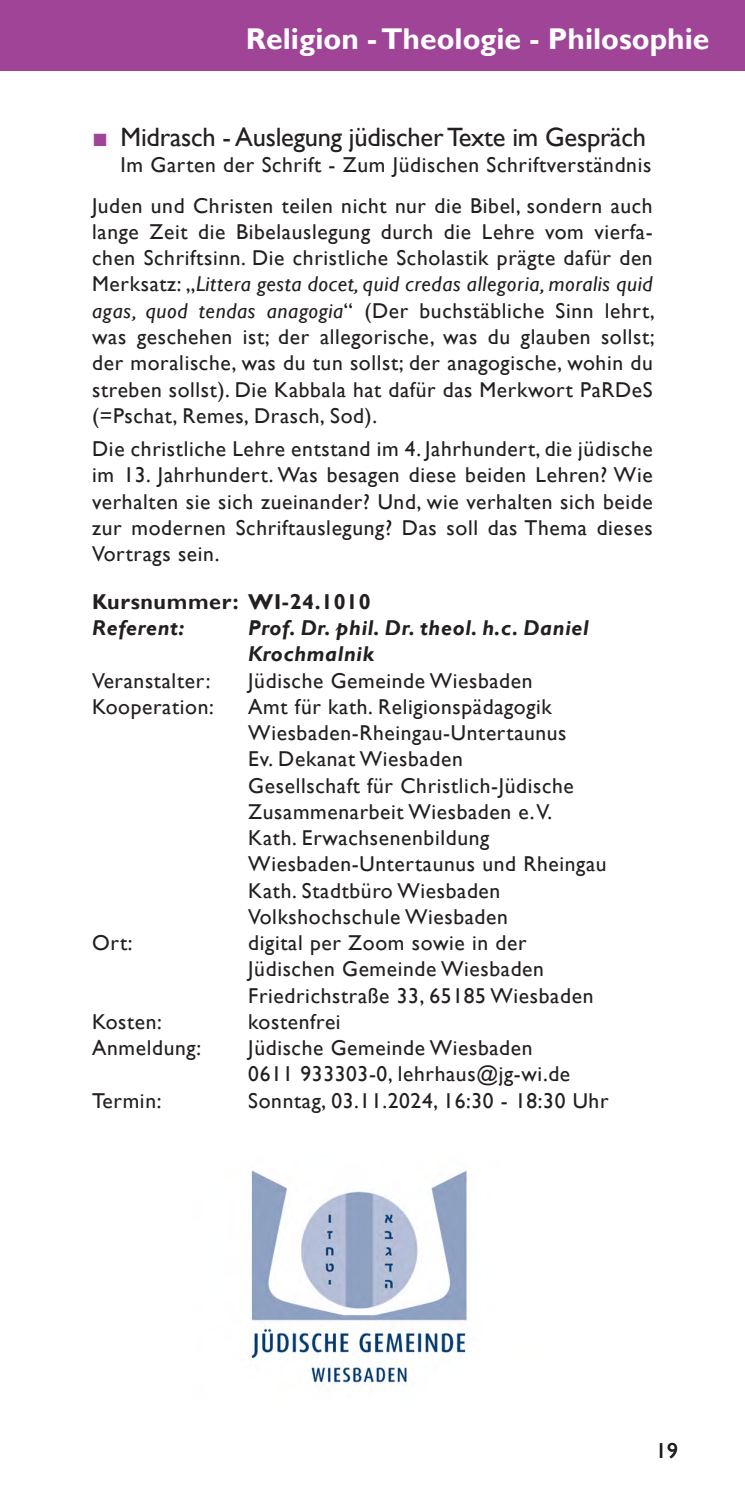
<style>
.page{position:relative;width:745px;height:1489px;background:#fff}
.page>*{position:absolute;margin:0;border:0;box-sizing:border-box;transform-origin:0 0}
.t1{font:700 30px "Gill Sans";color:#fff}
.t2{font:26.5px "Gill Sans";letter-spacing:-.01em;color:#231f20}
.t3{font:21.5px/26.2px "Gill Sans";letter-spacing:.03em;color:#231f20}
.t4{font:italic 700 21.5px/26.2px "Gill Sans";letter-spacing:.03em;color:#231f20}
.t5{font:700 21.5px "Gill Sans";letter-spacing:.03em;color:#231f20}
.s1{font-family:"Arial";color:#9f4496}
.s2{font-style:italic}
</style>
<div class="page">
<img style="left:249px;top:1170px;width:219px;height:214px">
<div style="left:0;top:0;width:744px;height:71px;background:#9f4496"></div>
<h1 class="t1" style="left:246px;top:21px;width:465px">Religion - Theologie - Philosophie</h1>
<p class="t2" style="left:92px;top:122px;width:555px"><span class="s1">■</span> Midrasch - Auslegung jüdischer Texte im Gespräch</p>
<p class="t3" style="left:92px;top:145px;width:561px;line-height:40.5px;text-align:right">Im Garten der Schrift - Zum Jüdischen Schriftverständnis<br>Juden und Christen teilen nicht nur die Bibel, sondern auch</p>
<p class="t3" style="left:92px;top:219px;width:564px;text-align:justify">lange Zeit die Bibelauslegung durch die Lehre vom vierfa&shy;chen Schriftsinn. Die christliche Scholastik prägte dafür den Merksatz: „<span class="s2">Littera gesta docet, quid credas allegoria, moralis quid agas, quod tendas anagogia</span>“ (Der buchstäbliche Sinn lehrt, was geschehen ist; der allegorische, was du glauben sollst; der moralische, was du tun sollst; der anagogische, wohin du streben sollst). Die Kabbala hat dafür das Merkwort PaRDeS (=Pschat, Remes, Drasch, Sod).</p>
<p class="t3" style="left:92px;top:436px;width:561px;text-align:justify">Die christliche Lehre entstand im 4. Jahrhundert, die jüdische im 13. Jahrhundert. Was besagen diese beiden Lehren? Wie verhalten sie sich zueinander? Und, wie verhalten sich beide zur modernen Schriftauslegung? Das soll das Thema dieses Vortrags sein.</p>
<p class="t5" style="left:92px;top:588px;width:280px">Kursnummer: WI-24.1010</p>
<p class="t4" style="left:92px;top:615px;width:94px">Referent:</p>
<p class="t4" style="left:248px;top:615px;width:342px">Prof. Dr. phil. Dr. theol. h.c. Daniel<br>Krochmalnik</p>
<p class="t3" style="left:92px;top:667px;width:120px">Veranstalter:</p>
<p class="t3" style="left:248px;top:667px;width:286px">Jüdische Gemeinde Wiesbaden</p>
<p class="t3" style="left:92px;top:693px;width:123px">Kooperation:</p>
<p class="t3" style="left:248px;top:693px;width:359px">Amt für kath. Religionspädagogik<br>Wiesbaden-Rheingau-Untertaunus<br>Ev. Dekanat Wiesbaden<br>Gesellschaft für Christlich-Jüdische<br>Zusammenarbeit Wiesbaden e. V.<br>Kath. Erwachsenenbildung<br>Wiesbaden-Untertaunus und Rheingau<br>Kath. Stadtbüro Wiesbaden<br>Volkshochschule Wiesbaden</p>
<p class="t3" style="left:92px;top:930px;width:42px">Ort:</p>
<p class="t3" style="left:248px;top:930px;width:346px">digital per Zoom sowie in der<br>Jüdischen Gemeinde Wiesbaden<br>Friedrichstraße 33, 65185 Wiesbaden</p>
<p class="t3" style="left:92px;top:1008px;width:71px">Kosten:</p>
<p class="t3" style="left:248px;top:1008px;width:94px">kostenfrei</p>
<p class="t3" style="left:92px;top:1035px;width:110px">Anmeldung:</p>
<p class="t3" style="left:248px;top:1035px;width:323px">Jüdische Gemeinde Wiesbaden<br>0611 933303-0, lehrhaus@jg-wi.de</p>
<p class="t3" style="left:92px;top:1087px;width:71px">Termin:</p>
<p class="t3" style="left:248px;top:1087px;width:361px">Sonntag, 03.11.2024, 16:30 - 18:30 Uhr</p>
<p class="t3" style="left:655px;top:1437px;width:24px">19</p>
</div>
